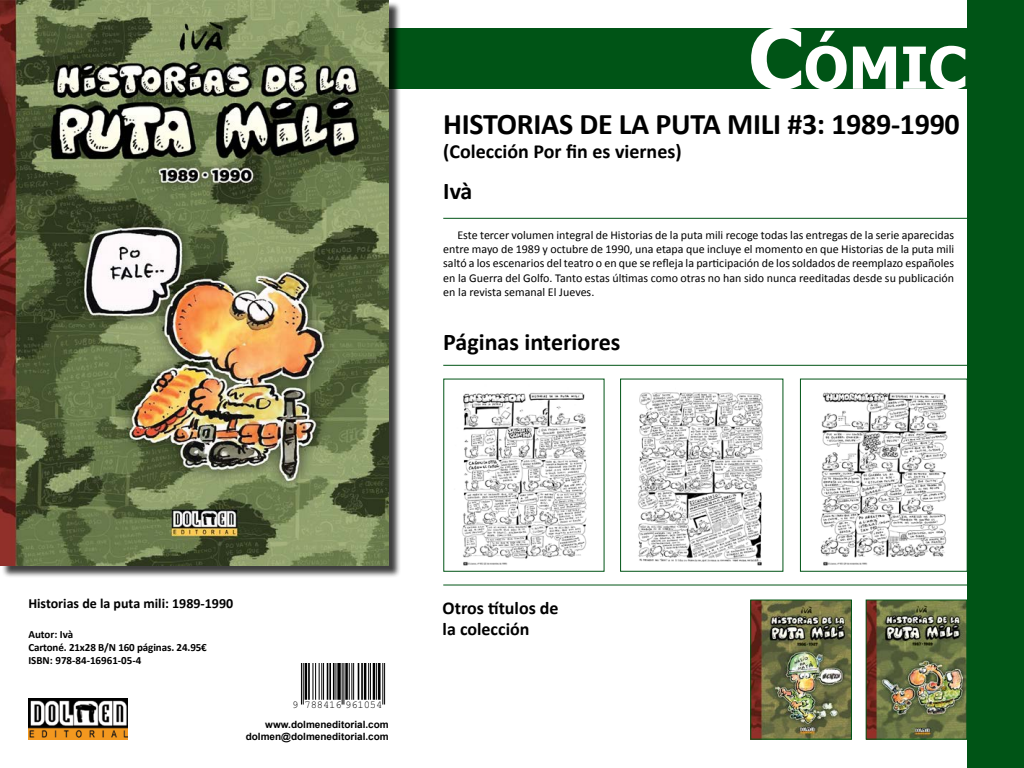
<style>
.page{position:relative;width:1024px;height:768px;background:#fff}
.page>*{position:absolute;margin:0;border:0;box-sizing:border-box;transform-origin:0 0}
.t1{font:700 58.1px "Tahoma";color:#fff}
.t2{font:700 30px "Calibri";letter-spacing:-.01em;color:#000}
.t3{font:700 24px "Calibri";color:#000}
.t4{font:700 20px "Calibri";color:#000}
.t5{font:700 18px/21.6px "Calibri";color:#000}
.t6{font:700 14px "Calibri";color:#000}
.t7{font:12px/14.4px "Calibri";color:#000;text-align:justify}
.t8{font:700 11px/13.2px "Calibri";letter-spacing:-.01em;color:#000}
.t9{font:10.6px "Helvetica";letter-spacing:-.015em;color:#000}
.t10{font:700 10px/12px "Arial";color:#000;text-align:right}
.s1{font-size:83px}
</style>
<div class="page">
<div style="left:0;top:28px;width:1024px;height:61px;background:#005416"></div>
<div style="left:967px;top:0;width:57px;height:768px;background:#005416"></div>
<img style="left:28px;top:698px;width:100px;height:42px">
<hr style="left:443px;top:365px;width:581px;height:1px;background:#005416">
<hr style="left:443px;top:585px;width:581px;height:1px;background:#005416">
<hr style="left:443px;top:218px;width:581px;height:1px;background:#005416">
<img style="left:868px;top:602px;width:97px;height:136px">
<div style="left:866px;top:600px;width:101px;height:140px;border:1px solid #005416"></div>
<img style="left:752px;top:602px;width:98px;height:136px">
<div style="left:750px;top:600px;width:102px;height:140px;border:1px solid #005416"></div>
<hr style="left:301px;top:664px;width:1px;height:41px;background:#000">
<hr style="left:303px;top:664px;width:1px;height:41px;background:#000">
<hr style="left:305px;top:664px;width:2px;height:36px;background:#000">
<hr style="left:308px;top:664px;width:2px;height:36px;background:#000">
<hr style="left:313px;top:664px;width:1px;height:36px;background:#000">
<hr style="left:315px;top:664px;width:1px;height:36px;background:#000">
<hr style="left:319px;top:664px;width:1px;height:36px;background:#000">
<hr style="left:321px;top:664px;width:1px;height:36px;background:#000">
<hr style="left:323px;top:664px;width:1px;height:36px;background:#000">
<hr style="left:327px;top:664px;width:1px;height:36px;background:#000">
<hr style="left:329px;top:664px;width:2px;height:36px;background:#000">
<hr style="left:333px;top:664px;width:2px;height:36px;background:#000">
<hr style="left:336px;top:664px;width:1px;height:36px;background:#000">
<svg style="left:337px;top:664px;width:4px;height:36px"></svg>
<hr style="left:342px;top:664px;width:1px;height:41px;background:#000">
<hr style="left:344px;top:664px;width:1px;height:41px;background:#000">
<hr style="left:345px;top:664px;width:3px;height:36px;background:#000">
<hr style="left:349px;top:664px;width:1px;height:36px;background:#000">
<hr style="left:351px;top:664px;width:1px;height:36px;background:#000">
<hr style="left:353px;top:664px;width:1px;height:36px;background:#000">
<hr style="left:358px;top:664px;width:1px;height:36px;background:#000">
<hr style="left:361px;top:664px;width:2px;height:36px;background:#000">
<hr style="left:364px;top:664px;width:2px;height:36px;background:#000">
<hr style="left:368px;top:664px;width:1px;height:36px;background:#000">
<hr style="left:370px;top:664px;width:1px;height:36px;background:#000">
<hr style="left:373px;top:664px;width:2px;height:36px;background:#000">
<hr style="left:376px;top:664px;width:1px;height:36px;background:#000">
<hr style="left:378px;top:664px;width:3px;height:36px;background:#000">
<hr style="left:382px;top:664px;width:1px;height:41px;background:#000">
<hr style="left:384px;top:664px;width:1px;height:41px;background:#000">
<img style="left:820px;top:392px;width:128px;height:174px">
<div style="left:800px;top:379px;width:168px;height:193px;border:1px solid #005416"></div>
<img style="left:638px;top:392px;width:125px;height:174px">
<div style="left:620px;top:379px;width:163px;height:193px;border:1px solid #005416"></div>
<img style="left:462px;top:392px;width:125px;height:174px">
<div style="left:2px;top:2px;width:399px;height:576px;background:#000;opacity:.75"></div>
<img style="left:0;top:0;width:389px;height:566px">
<h1 class="t1" style="left:748px;top:27px;width:217px"><span class="s1">C</span>ómic</h1>
<h2 class="t2" style="left:443px;top:105px;width:518px">HISTORIAS DE LA PUTA MILI #3: 1989-1990</h2>
<h3 class="t4" style="left:443px;top:139px;width:240px">(Colección Por fin es viernes)</h3>
<h3 class="t3" style="left:443px;top:176px;width:31px">Ivà</h3>
<p class="t7" style="left:443px;top:227px;width:512px;text-indent:14px">Este tercer volumen integral de Historias de la puta mili recoge todas las entregas de la serie aparecidas entre mayo de 1989 y octubre de 1990, una etapa que incluye el momento en que Historias de la puta mili saltó a los escenarios del teatro o en que se refleja la participación de los soldados de reemplazo españoles en la Guerra del Golfo. Tanto estas últimas como otras no han sido nunca reeditadas desde su publicación en la revista semanal El Jueves.</p>
<h3 class="t3" style="left:443px;top:327px;width:179px">Páginas interiores</h3>
<p class="t6" style="left:28px;top:594px;width:206px">Historias de la puta mili: 1989-1990</p>
<p class="t8" style="left:28px;top:628px;width:180px">Autor: Ivà<br>Cartoné. 21x28 B/N 160 páginas. 24.95€<br>ISBN: 978-84-16961-05-4</p>
<p class="t9" style="left:292px;top:698px;width:92px">9 788416 961054</p>
<p class="t10" style="left:246px;top:718px;width:145px">www.dolmeneditorial.com dolmen@dolmeneditorial.com</p>
<h3 class="t5" style="left:443px;top:597px;width:118px">Otros títulos de la colección</h3>
</div>
